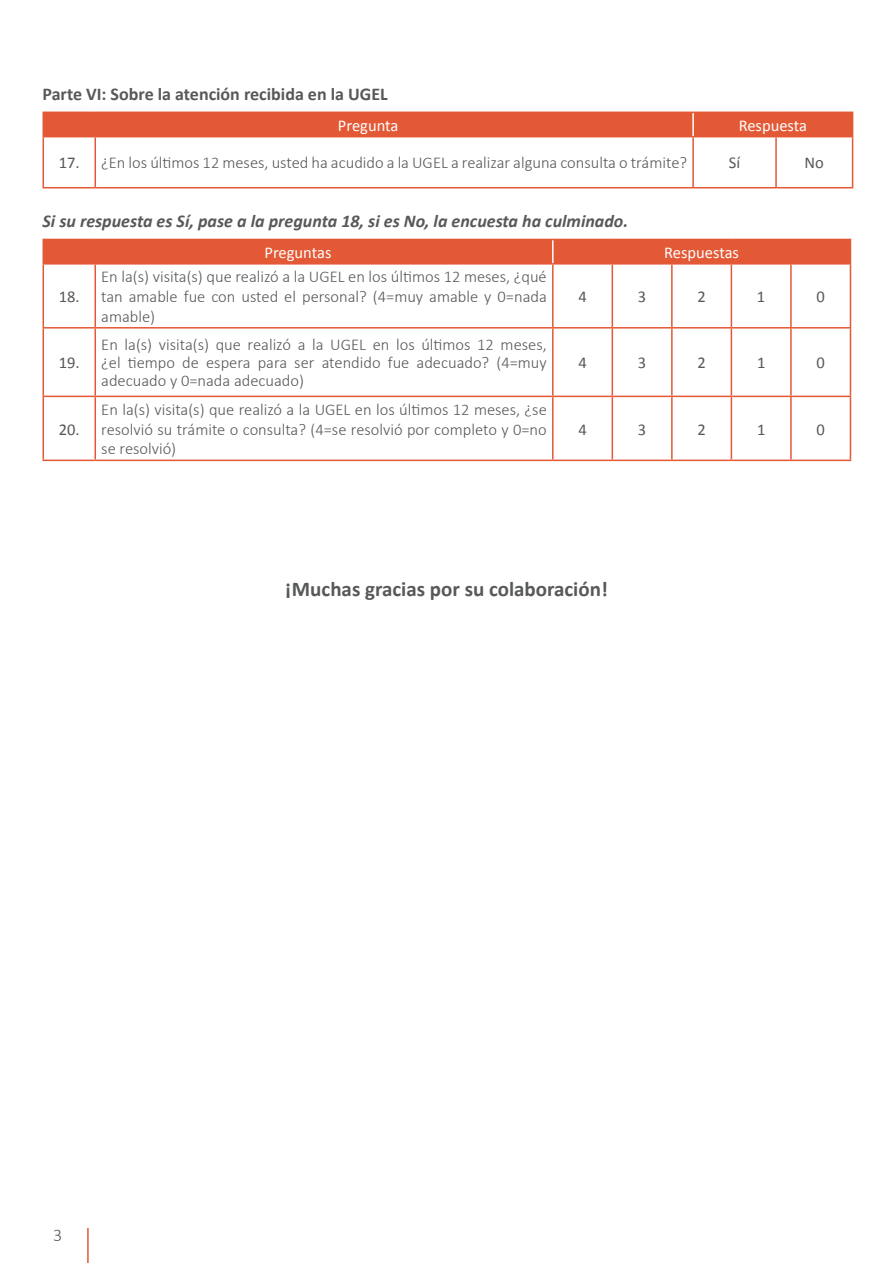
<style>
.page{position:relative;width:893px;height:1263px;background:#fff}
.page>*{position:absolute;margin:0;border:0;box-sizing:border-box;transform-origin:0 0}
.t1{font:700 21px "Calibri";color:#57585a}
.t2{font:italic 700 18px "Calibri";color:#57585a}
.t3{font:700 18px "Calibri";color:#57585a}
.t4{font:300 18px "Calibri";color:#57585a}
.t5{font:300 16.5px/19.8px "Calibri";color:#57585a;text-align:justify}
.t6{font:16.5px "Calibri";color:#fff}
.t7{font:16.5px "Calibri";color:#57585a}
.s1{font-weight:400}
</style>
<div class="page">
<hr style="left:87px;top:1228px;width:2px;height:35px;background:#e35835">
<hr style="left:43px;top:263px;width:52px;height:2px;background:#e35835">
<hr style="left:43px;top:265px;width:1px;height:62px;background:#e35835">
<hr style="left:95px;top:263px;width:458px;height:2px;background:#e35835">
<hr style="left:95px;top:265px;width:1px;height:62px;background:#e35835">
<hr style="left:553px;top:263px;width:59px;height:2px;background:#e35835">
<hr style="left:552px;top:265px;width:2px;height:62px;background:#e35835">
<hr style="left:612px;top:263px;width:60px;height:2px;background:#e35835">
<hr style="left:612px;top:265px;width:1px;height:62px;background:#e35835">
<hr style="left:672px;top:263px;width:59px;height:2px;background:#e35835">
<hr style="left:671px;top:265px;width:2px;height:62px;background:#e35835">
<hr style="left:731px;top:263px;width:60px;height:2px;background:#e35835">
<hr style="left:731px;top:265px;width:1px;height:62px;background:#e35835">
<hr style="left:791px;top:263px;width:60px;height:2px;background:#e35835">
<hr style="left:790px;top:265px;width:2px;height:62px;background:#e35835">
<hr style="left:850px;top:265px;width:1px;height:62px;background:#e35835">
<hr style="left:43px;top:327px;width:52px;height:2px;background:#e35835">
<hr style="left:43px;top:329px;width:1px;height:67px;background:#e35835">
<hr style="left:95px;top:327px;width:458px;height:2px;background:#e35835">
<hr style="left:95px;top:329px;width:1px;height:67px;background:#e35835">
<hr style="left:553px;top:327px;width:59px;height:2px;background:#e35835">
<hr style="left:552px;top:329px;width:2px;height:67px;background:#e35835">
<hr style="left:612px;top:327px;width:60px;height:2px;background:#e35835">
<hr style="left:612px;top:329px;width:1px;height:67px;background:#e35835">
<hr style="left:672px;top:327px;width:59px;height:2px;background:#e35835">
<hr style="left:671px;top:329px;width:2px;height:67px;background:#e35835">
<hr style="left:731px;top:327px;width:60px;height:2px;background:#e35835">
<hr style="left:731px;top:329px;width:1px;height:67px;background:#e35835">
<hr style="left:791px;top:327px;width:60px;height:2px;background:#e35835">
<hr style="left:790px;top:329px;width:2px;height:67px;background:#e35835">
<hr style="left:850px;top:329px;width:1px;height:67px;background:#e35835">
<hr style="left:43px;top:396px;width:52px;height:1px;background:#e35835">
<hr style="left:43px;top:397px;width:1px;height:63px;background:#e35835">
<hr style="left:95px;top:396px;width:458px;height:1px;background:#e35835">
<hr style="left:95px;top:397px;width:1px;height:63px;background:#e35835">
<hr style="left:553px;top:396px;width:59px;height:1px;background:#e35835">
<hr style="left:552px;top:397px;width:2px;height:63px;background:#e35835">
<hr style="left:612px;top:396px;width:60px;height:1px;background:#e35835">
<hr style="left:612px;top:397px;width:1px;height:63px;background:#e35835">
<hr style="left:672px;top:396px;width:59px;height:1px;background:#e35835">
<hr style="left:671px;top:397px;width:2px;height:63px;background:#e35835">
<hr style="left:731px;top:396px;width:60px;height:1px;background:#e35835">
<hr style="left:731px;top:397px;width:1px;height:63px;background:#e35835">
<hr style="left:791px;top:396px;width:60px;height:1px;background:#e35835">
<hr style="left:790px;top:397px;width:2px;height:63px;background:#e35835">
<hr style="left:850px;top:397px;width:1px;height:63px;background:#e35835">
<hr style="left:43px;top:460px;width:52px;height:1px;background:#e35835">
<hr style="left:95px;top:460px;width:458px;height:1px;background:#e35835">
<hr style="left:553px;top:460px;width:59px;height:1px;background:#e35835">
<hr style="left:612px;top:460px;width:60px;height:1px;background:#e35835">
<hr style="left:672px;top:460px;width:59px;height:1px;background:#e35835">
<hr style="left:731px;top:460px;width:60px;height:1px;background:#e35835">
<hr style="left:791px;top:460px;width:60px;height:1px;background:#e35835">
<div style="left:43px;top:239px;width:808px;height:25px;background:#e35835"></div>
<hr style="left:43px;top:137px;width:1px;height:50px;background:#e35835">
<hr style="left:95px;top:137px;width:1px;height:50px;background:#e35835">
<hr style="left:692px;top:137px;width:2px;height:50px;background:#e35835">
<hr style="left:775px;top:137px;width:2px;height:50px;background:#e35835">
<hr style="left:852px;top:137px;width:1px;height:50px;background:#e35835">
<hr style="left:43px;top:187px;width:52px;height:1px;background:#e35835">
<hr style="left:95px;top:187px;width:598px;height:1px;background:#e35835">
<hr style="left:693px;top:187px;width:83px;height:1px;background:#e35835">
<hr style="left:776px;top:187px;width:77px;height:1px;background:#e35835">
<div style="left:43px;top:112px;width:810px;height:25px;background:#e35835"></div>
<p class="t3" style="left:43px;top:81px;width:347px">Parte VI: Sobre la atención recibida en la UGEL</p>
<p class="t6" style="left:338px;top:114px;width:62px">Pregunta</p>
<p class="t6" style="left:739px;top:114px;width:70px">Respuesta</p>
<p class="t5" style="left:59px;top:153px;width:630px"><span class="s1">17.</span> ¿En los últimos 12 meses, usted ha acudido a la UGEL a realizar alguna consulta o trámite?</p>
<p class="t7" style="left:729px;top:151px;width:13px">Sí</p>
<p class="t7" style="left:805px;top:151px;width:21px">No</p>
<p class="t2" style="left:43px;top:208px;width:587px">Si su respuesta es Sí, pase a la pregunta 18, si es No, la encuesta ha culminado.</p>
<p class="t6" style="left:265px;top:241px;width:68px">Preguntas</p>
<p class="t6" style="left:664px;top:241px;width:76px">Respuestas</p>
<p class="t7" style="left:59px;top:285px;width:22px">18.</p>
<p class="t5" style="left:101px;top:267px;width:447px">En la(s) visita(s) que realizó a la UGEL en los últimos 12 meses, ¿qué tan amable fue con usted el personal? (4=muy amable y 0=nada amable)</p>
<p class="t7" style="left:578px;top:285px;width:10px">4</p>
<p class="t7" style="left:638px;top:285px;width:10px">3</p>
<p class="t7" style="left:697px;top:285px;width:10px">2</p>
<p class="t7" style="left:757px;top:285px;width:10px">1</p>
<p class="t7" style="left:816px;top:285px;width:10px">0</p>
<p class="t7" style="left:59px;top:351px;width:22px">19.</p>
<p class="t7" style="left:59px;top:418px;width:22px">20.</p>
<p class="t5" style="left:101px;top:336px;width:447px;line-height:18px">En la(s) visita(s) que realizó a la UGEL en los últimos 12 meses, ¿el tiempo de espera para ser atendido fue adecuado? (4=muy adecuado y 0=nada adecuado)</p>
<p class="t5" style="left:101px;top:399px;width:447px">En la(s) visita(s) que realizó a la UGEL en los últimos 12 meses, ¿se resolvió su trámite o consulta? (4=se resolvió por completo y 0=no se resolvió)</p>
<p class="t7" style="left:578px;top:351px;width:10px">4</p>
<p class="t7" style="left:638px;top:351px;width:10px">3</p>
<p class="t7" style="left:697px;top:351px;width:10px">2</p>
<p class="t7" style="left:757px;top:351px;width:10px">1</p>
<p class="t7" style="left:816px;top:351px;width:10px">0</p>
<p class="t7" style="left:578px;top:418px;width:10px">4</p>
<p class="t7" style="left:638px;top:418px;width:10px">3</p>
<p class="t7" style="left:697px;top:418px;width:10px">2</p>
<p class="t7" style="left:757px;top:418px;width:10px">1</p>
<p class="t7" style="left:816px;top:418px;width:10px">0</p>
<p class="t1" style="left:285px;top:574px;width:324px">¡Muchas gracias por su colaboración!</p>
<p class="t4" style="left:53px;top:1223px;width:11px">3</p>
</div>
